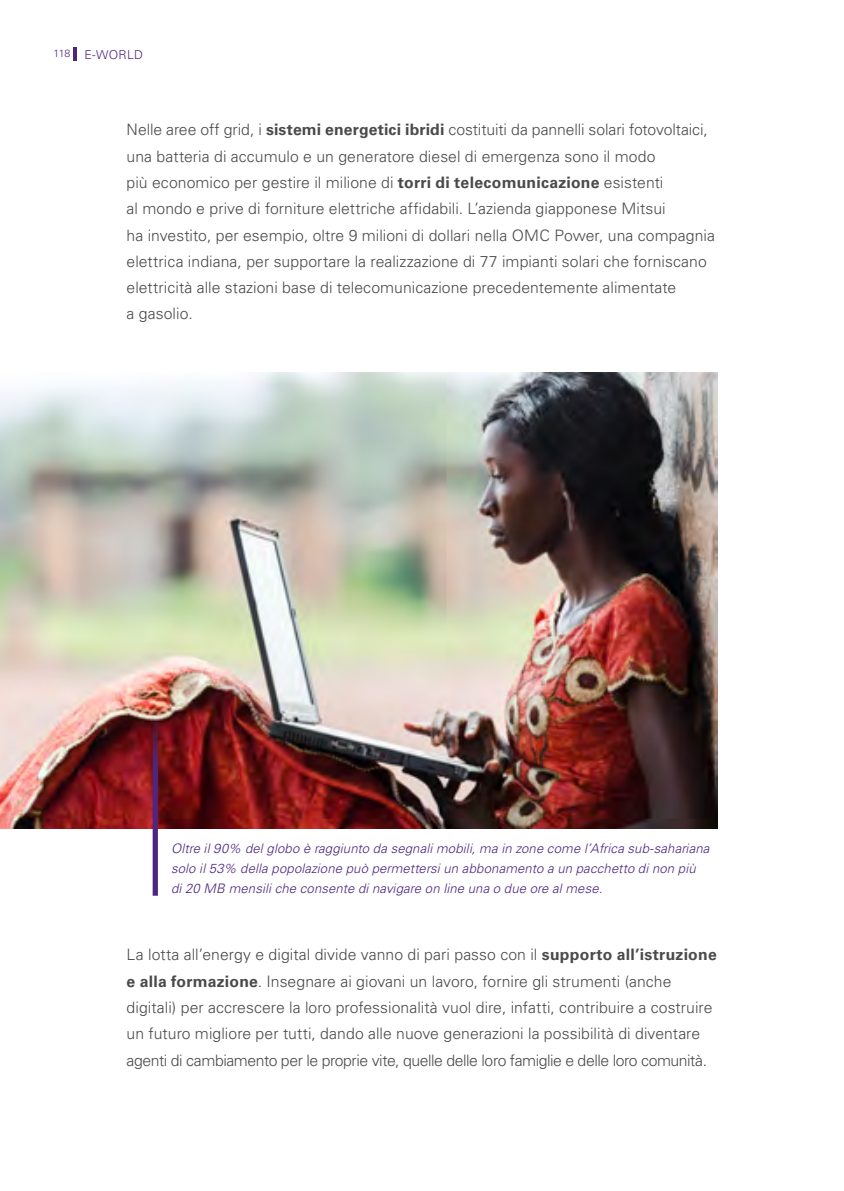
<style>
.page{position:relative;width:844px;height:1191px;background:#fff}
.page>*{position:absolute;margin:0;border:0;box-sizing:border-box;transform-origin:0 0}
.t1{font:300 15.75px/26.2px "Univers LT Std";letter-spacing:.005em;color:#4a4a49}
.t2{font:italic 300 13.12px/20.1px "Univers LT Std";letter-spacing:.01em;color:#4e2681}
.t3{font:300 12.25px "Univers LT Std";letter-spacing:.025em;color:#4e2681}
.s1{font-size:10.5px}
.s2{font-weight:700}
</style>
<div class="page">
<hr style="left:73px;top:47px;width:4px;height:13px;background:#4e2681">
<img style="left:0;top:373px;width:717px;height:455px">
<div style="left:153px;top:767px;width:5px;height:128px;background:#4e2681"></div>
<svg style="left:153px;top:716px;width:5px;height:51px"></svg>
<p class="t3" style="left:53px;top:47px;width:91px"><span class="s1">118</span> E-WORLD</p>
<p class="t1" style="left:126px;top:117px;width:589px">Nelle aree off grid, i <span class="s2">sistemi energetici ibridi</span> costituiti da pannelli solari fotovoltaici, una batteria di accumulo e un generatore diesel di emergenza sono il modo<br>più economico per gestire il milione di <span class="s2">torri di telecomunicazione</span> esistenti<br>al mondo e prive di forniture elettriche affidabili. L’azienda giapponese Mitsui<br>ha investito, per esempio, oltre 9 milioni di dollari nella OMC Power, una compagnia elettrica indiana, per supportare la realizzazione di 77 impianti solari che forniscano elettricità alle stazioni base di telecomunicazione precedentemente alimentate<br>a gasolio.</p>
<p class="t2" style="left:171px;top:838px;width:539px">Oltre il 90% del globo è raggiunto da segnali mobili, ma in zone come l’Africa sub-sahariana solo il 53% della popolazione può permettersi un abbonamento a un pacchetto di non più<br>di 20 MB mensili che consente di navigare on line una o due ore al mese.</p>
<p class="t1" style="left:127px;top:941px;width:591px">La lotta all’energy e digital divide vanno di pari passo con il <span class="s2">supporto all’istruzione e alla formazione</span>. Insegnare ai giovani un lavoro, fornire gli strumenti (anche digitali) per accrescere la loro professionalità vuol dire, infatti, contribuire a costruire un futuro migliore per tutti, dando alle nuove generazioni la possibilità di diventare agenti di cambiamento per le proprie vite, quelle delle loro famiglie e delle loro comunità.</p>
</div>
